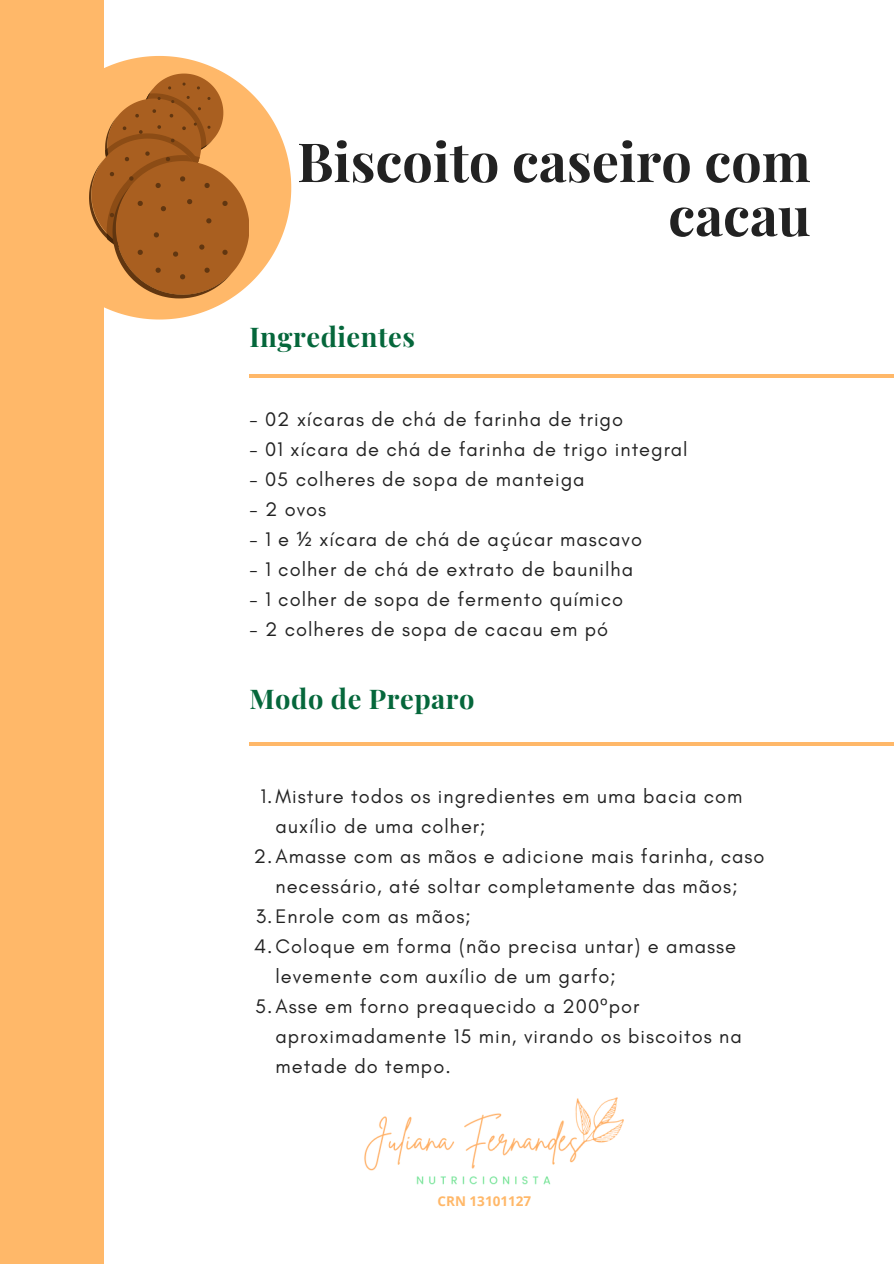
<style>
.page{position:relative;width:894px;height:1264px;background:#fff}
.page>*{position:absolute;margin:0;border:0;box-sizing:border-box;transform-origin:0 0}
.t1{font:700 54px/54px "Playfair Display";color:#222;text-align:right}
.t2{font:700 27.15px "Playfair Display";letter-spacing:.02em;color:#05673b}
.t3{font:19.95px/30px "Glacial Indifference";letter-spacing:.05em;color:#222}
.t4{font:700 13.5px "Open Sans";color:#ffb869}
.s1{font-family:"Noto Sans"}
</style>
<div class="page">
<div style="left:0;top:0;width:104px;height:1263px;background:#ffb869"></div>
<svg style="left:104px;top:56px;width:187px;height:263px;fill:#ffb869"></svg>
<hr style="left:249px;top:374px;width:644px;height:3px;background:#ffb869">
<hr style="left:249px;top:742px;width:644px;height:4px;background:#ffb869">
<img style="left:364px;top:1097px;width:260px;height:88px">
<svg style="left:89px;top:74px;width:160px;height:224px;background:#bf7836"></svg>
<p class="t1" style="left:297px;top:133px;width:515px">Biscoito caseiro com cacau</p>
<p class="t2" style="left:249px;top:317px;width:167px">Ingredientes</p>
<p class="t3" style="left:249px;top:404px;width:375px">- 02 xícaras de chá de farinha de trigo</p>
<p class="t3" style="left:249px;top:434px;width:439px">- 01 xícara de chá de farinha de trigo integral</p>
<p class="t3" style="left:249px;top:464px;width:336px">- 05 colheres de sopa de manteiga</p>
<p class="t3" style="left:249px;top:494px;width:78px">- 2 ovos</p>
<p class="t3" style="left:249px;top:524px;width:394px">- 1 e <span class="s1">½</span> xícara de chá de açúcar mascavo</p>
<p class="t3" style="left:249px;top:553px;width:385px">- 1 colher de chá de extrato de baunilha</p>
<p class="t3" style="left:249px;top:583px;width:375px">- 1 colher de sopa de fermento químico</p>
<p class="t3" style="left:249px;top:613px;width:360px">- 2 colheres de sopa de cacau em pó</p>
<p class="t2" style="left:249px;top:679px;width:226px">Modo de Preparo</p>
<h1 class="t3" style="left:275px;top:781px;width:468px;text-indent:-15px">1.Misture todos os ingredientes em uma bacia com auxílio de uma colher;</h1>
<h2 class="t3" style="left:254px;top:841px;width:512px;text-align:center">2.Amasse com as mãos e adicione mais farinha, caso necessário, até soltar completamente das mãos;</h2>
<h3 class="t3" style="left:256px;top:901px;width:216px">3.Enrole com as mãos;</h3>
<h2 class="t3" style="left:275px;top:931px;width:462px;text-indent:-21px">4.Coloque em forma (não precisa untar) e amasse levemente com auxílio de um garfo;</h2>
<p class="t3" style="left:275px;top:991px;width:467px;text-indent:-20px">5.Asse em forno preaquecido a 200<span class="s1">º</span>por aproximadamente 15 min, virando os biscoitos na metade do tempo.</p>
<p class="t4" style="left:437px;top:1191px;width:95px">CRN 13101127</p>
</div>
